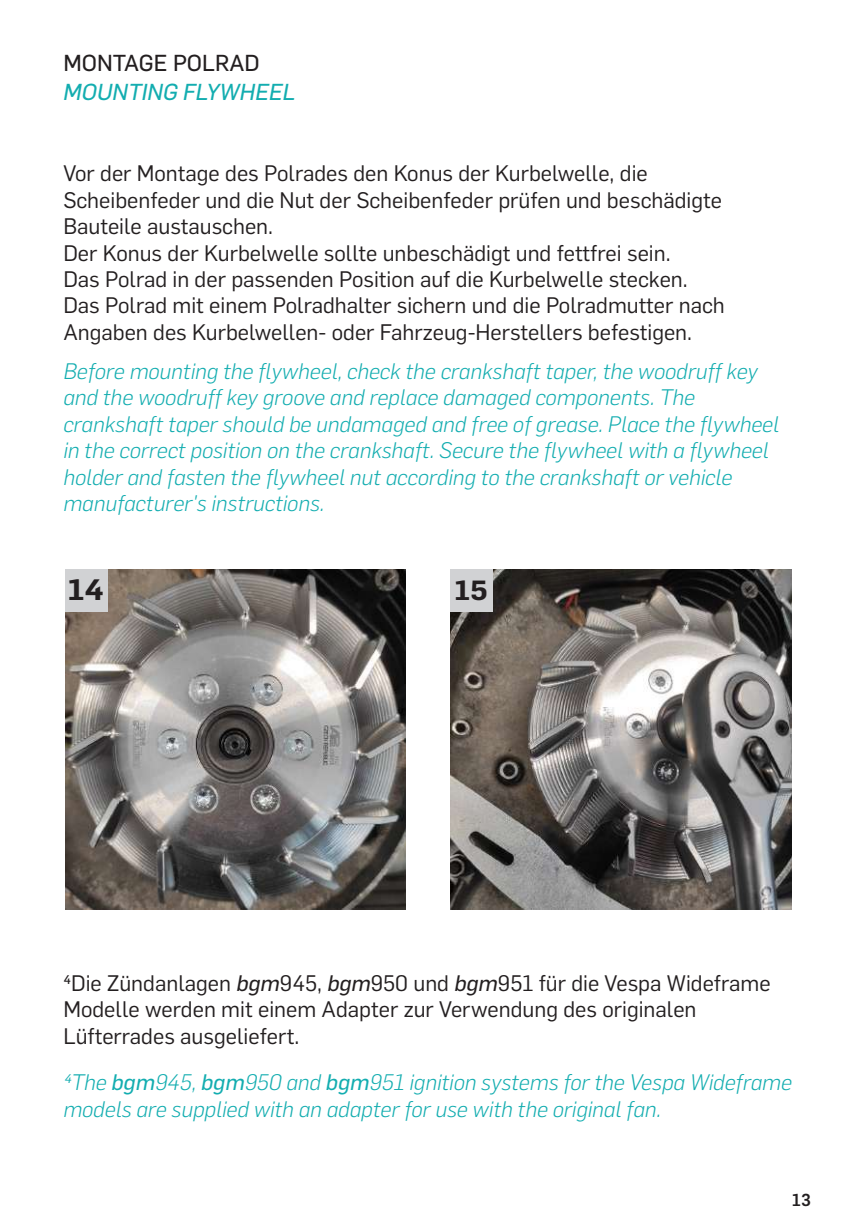
<style>
.page{position:relative;width:857px;height:1225px;background:#fff}
.page>*{position:absolute;margin:0;border:0;box-sizing:border-box;transform-origin:0 0}
.t1{font:600 29px "Flama";color:#231f20;scale:1.12 1}
.t2{font:600 27.2px "Flama";color:#231f20;scale:1.12 1}
.t3{font:italic 22.6px "Flama Basic";color:#13adb0}
.t4{font:22.6px "Flama Basic";color:#231f20}
.t5{font:22px/26.4px "Flama";color:#231f20}
.t6{font:italic 300 22px/26.4px "Flama";color:#13adb0}
.t7{font:500 17px "Flama";color:#231f20}
.s1{font-family:"Flama Basic";font-style:italic}
.s2{font-family:"Flama Basic";font-weight:400}
</style>
<div class="page">
<img style="left:65px;top:569px;width:340px;height:340px">
<div style="left:65px;top:569px;width:42px;height:42px;background:#d1d2d4"></div>
<img style="left:450px;top:569px;width:341px;height:340px">
<div style="left:450px;top:569px;width:42px;height:42px;background:#d1d2d4"></div>
<p class="t4" style="left:63px;top:47px;width:198px">MONTAGE POLRAD</p>
<p class="t3" style="left:63px;top:76px;width:233px">MOUNTING FLYWHEEL</p>
<p class="t5" style="left:63px;top:159px;width:662px">Vor der Montage des Polrades den Konus der Kurbelwelle, die Scheibenfeder und die Nut der Scheibenfeder prüfen und beschädigte Bauteile austauschen.<br>Der Konus der Kurbelwelle sollte unbeschädigt und fettfrei sein.<br>Das Polrad in der passenden Position auf die Kurbelwelle stecken.<br>Das Polrad mit einem Polradhalter sichern und die Polradmutter nach Angaben des Kurbelwellen- oder Fahrzeug-Herstellers befestigen.</p>
<p class="t6" style="left:63px;top:357px;width:717px">Before mounting the flywheel, check the crankshaft taper, the woodruff key and the woodruff key groove and replace damaged components. The crankshaft taper should be undamaged and free of grease. Place the flywheel in the correct position on the crankshaft. Secure the flywheel with a flywheel holder and fasten the flywheel nut according to the crankshaft or vehicle manufacturer's instructions.</p>
<h1 class="t1" style="left:68px;top:569px;width:34px">14</h1>
<p class="t2" style="left:454px;top:571px;width:31px">15</p>
<p class="t5" style="left:63px;top:968px;width:708px">4Die Zündanlagen <span class="s1">bgm</span>945, <span class="s1">bgm</span>950 und <span class="s1">bgm</span>951 für die Vespa Wideframe<br>Modelle werden mit einem Adapter zur Verwendung des originalen<br>Lüfterrades ausgeliefert.</p>
<p class="t6" style="left:63px;top:1068px;width:729px">4The <span class="s2">bgm</span>945, <span class="s2">bgm</span>950 and <span class="s2">bgm</span>951 ignition systems for the Vespa Wideframe models are supplied with an adapter for use with the original fan.</p>
<p class="t7" style="left:791px;top:1188px;width:20px">13</p>
</div>
